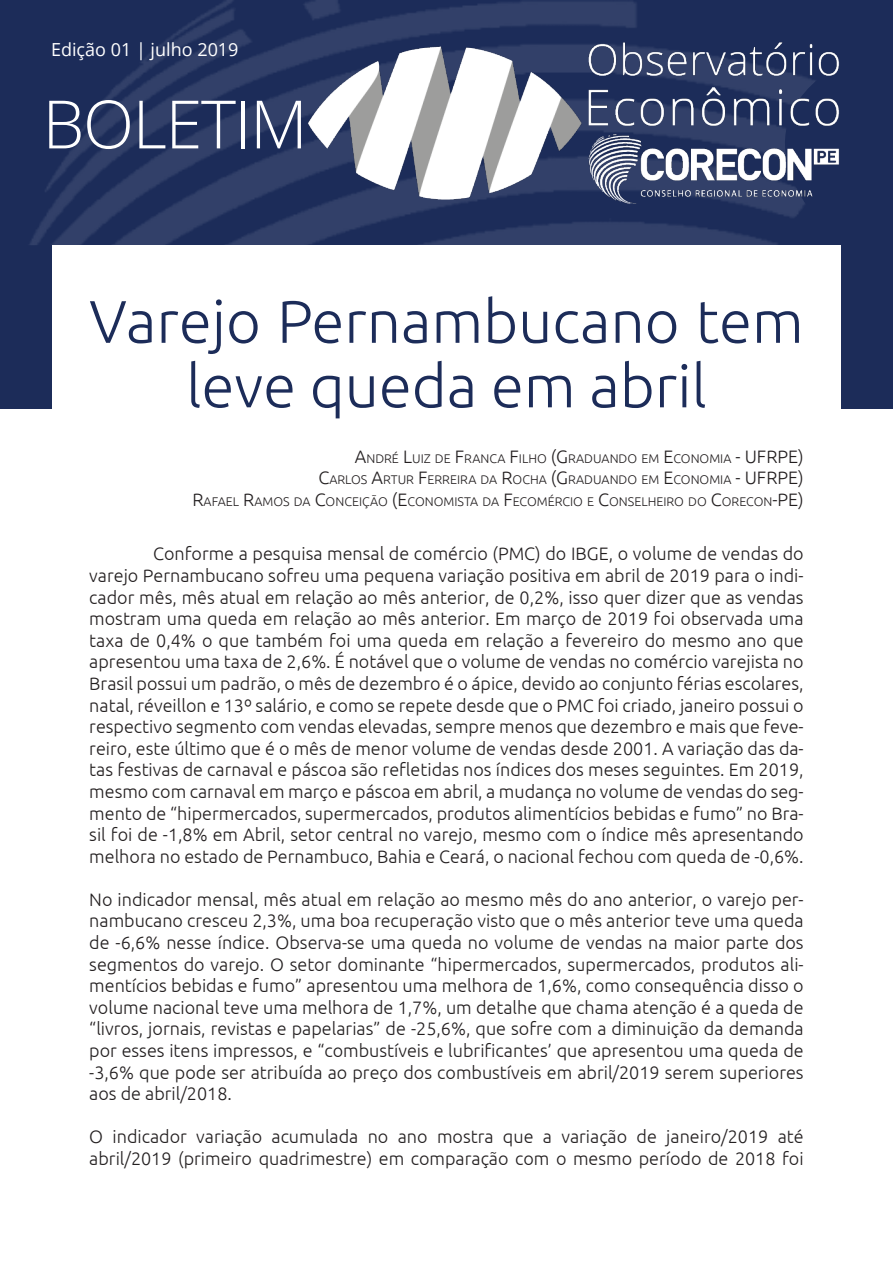
<style>
.page{position:relative;width:893px;height:1263px;background:#fff}
.page>*{position:absolute;margin:0;border:0;box-sizing:border-box;transform-origin:0 0}
.t1{font:300 66.75px "Open Sans";letter-spacing:-.02em;color:#fff}
.t2{font:300 60px "Ubuntu";color:#1c2c59}
.t3{font:300 18px/21.6px "Ubuntu";color:#231f20;text-align:justify}
.t4{font:18px "Open Sans";color:#fff}
.t5{font:300 12.6px "Ubuntu";color:#231f20}
.s1{font-size:18px}
</style>
<div class="page">
<div style="left:0;top:0;width:51px;height:408px;background:#1c2c59"></div>
<div style="left:842px;top:0;width:51px;height:408px;background:#1c2c59"></div>
<img style="left:29px;top:0;width:813px;height:245px">
<img style="left:305px;top:25px;width:537px;height:196px">
<p class="t4" style="left:51px;top:37px;width:189px">Edição 01 | julho 2019</p>
<p class="t1" style="left:43px;top:78px;width:267px">BOLETIM</p>
<p class="t2" style="left:89px;top:285px;width:716px">Varejo Pernambucano tem</p>
<p class="t2" style="left:186px;top:350px;width:522px">leve queda em abril</p>
<p class="t5" style="left:355px;top:450px;width:450px"><span class="s1">A</span>NDRÉ <span class="s1">L</span>UIZ DE <span class="s1">F</span>RANCA <span class="s1">F</span>ILHO <span class="s1">(G</span>RADUANDO EM <span class="s1">E</span>CONOMIA <span class="s1">- U FRPE)</span></p>
<p class="t5" style="left:318px;top:472px;width:487px"><span class="s1">C</span>ARLOS <span class="s1">A</span>RTUR <span class="s1">F</span>ERREIRA DA <span class="s1">R</span>OCHA <span class="s1">(G</span>RADUANDO EM <span class="s1">E</span>CONOMIA <span class="s1">- U FRPE)</span></p>
<p class="t5" style="left:192px;top:494px;width:613px"><span class="s1">R</span>AFAEL <span class="s1">R</span>AMOS DA <span class="s1">C</span>ONCEIÇÃO <span class="s1">(E</span>CONOMISTA DA <span class="s1">F</span>ECOMÉRCIO E <span class="s1">C</span>ONSELHEIRO DO <span class="s1">C</span>ORECON<span class="s1">-PE)</span></p>
<p class="t3" style="left:89px;top:543px;width:716px;text-indent:64px">Conforme a pesquisa mensal de comércio (PMC) do IBGE, o volume de vendas do varejo Pernambucano sofreu uma pequena variação positiva em abril de 2019 para o indi&shy;cador mês, mês atual em relação ao mês anterior, de 0,2%, isso quer dizer que as vendas mostram uma queda em relação ao mês anterior. Em março de 2019 foi observada uma taxa de 0,4% o que também foi uma queda em relação a fevereiro do mesmo ano que apresentou uma taxa de 2,6%. É notável que o volume de vendas no comércio varejista no Brasil possui um padrão, o mês de dezembro é o ápice, devido ao conjunto férias escolares, natal, réveillon e 13º salário, e como se repete desde que o PMC foi criado, janeiro possui o respectivo segmento com vendas elevadas, sempre menos que dezembro e mais que feve&shy;reiro, este último que é o mês de menor volume de vendas desde 2001. A variação das da&shy;tas festivas de carnaval e páscoa são refletidas nos índices dos meses seguintes. Em 2019, mesmo com carnaval em março e páscoa em abril, a mudança no volume de vendas do seg&shy;mento de “hipermercados, supermercados, produtos alimentícios bebidas e fumo” no Bra&shy;sil foi de -1,8% em Abril, setor central no varejo, mesmo com o índice mês apresentando melhora no estado de Pernambuco, Bahia e Ceará, o nacional fechou com queda de -0,6%.</p>
<p class="t3" style="left:89px;top:888px;width:716px">No indicador mensal, mês atual em relação ao mesmo mês do ano anterior, o varejo per&shy;nambucano cresceu 2,3%, uma boa recuperação visto que o mês anterior teve uma queda de -6,6% nesse índice. Observa-se uma queda no volume de vendas na maior parte dos segmentos do varejo. O setor dominante “hipermercados, supermercados, produtos ali&shy;mentícios bebidas e fumo” apresentou uma melhora de 1,6%, como consequência disso o volume nacional teve uma melhora de 1,7%, um detalhe que chama atenção é a queda de “livros, jornais, revistas e papelarias” de -25,6%, que sofre com a diminuição da demanda por esses itens impressos, e “combustíveis e lubrificantes’ que apresentou uma queda de -3,6% que pode ser atribuída ao preço dos combustíveis em abril/2019 serem superiores aos de abril/2018.</p>
<p class="t3" style="left:89px;top:1125px;width:716px">O indicador variação acumulada no ano mostra que a variação de janeiro/2019 até abril/2019 (primeiro quadrimestre) em comparação com o mesmo período de 2018 foi</p>
</div>
